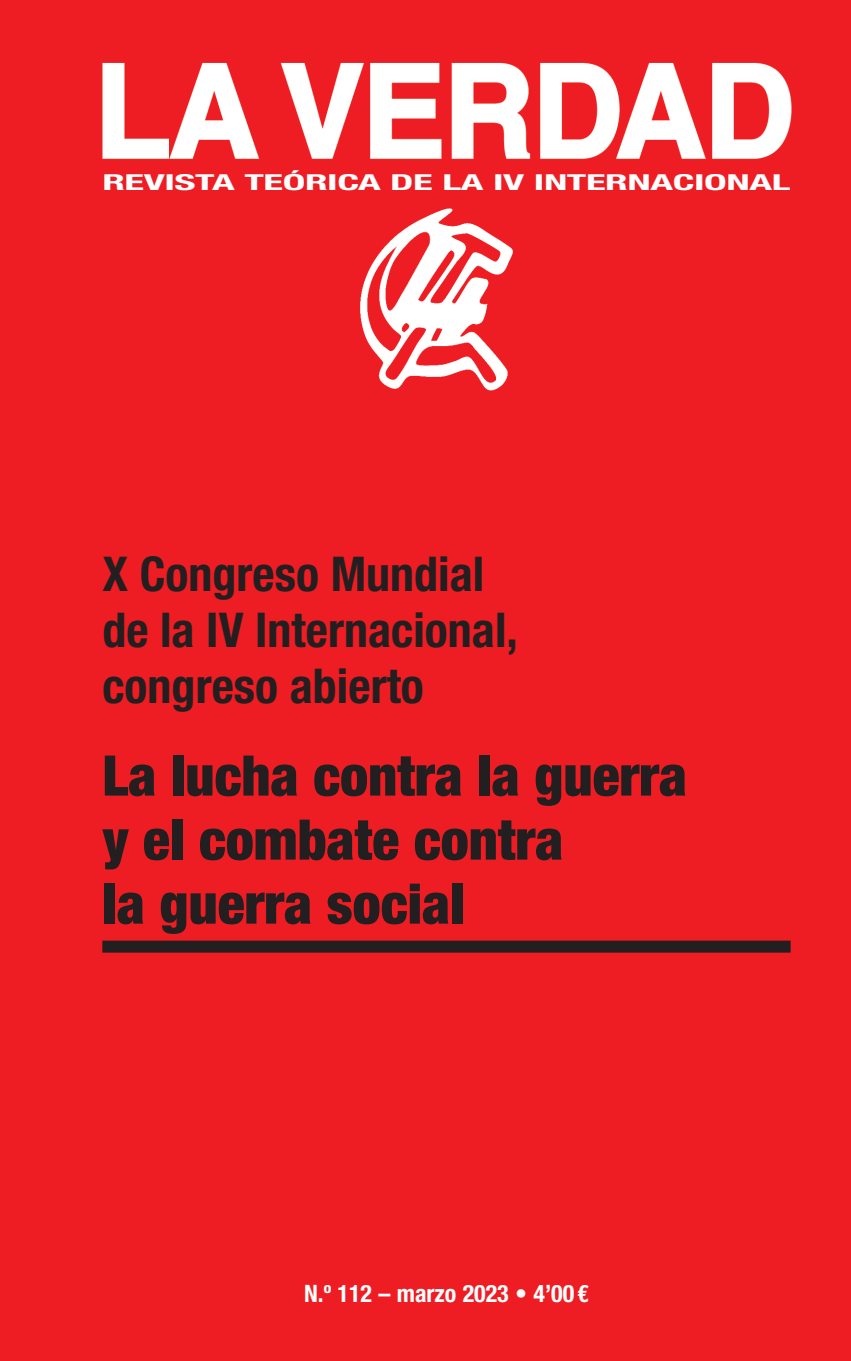
<style>
.page{position:relative;width:851px;height:1361px;background:#fff}
.page>*{position:absolute;margin:0;border:0;box-sizing:border-box;transform-origin:0 0}
.t1{font:900 condensed 56px/64px "Helvetica Neue LT Std";color:#231f20}
.t2{font:700 condensed 48px/56px "Helvetica Neue LT Std";color:#231f20}
.t3{font:700 condensed 24px "Helvetica Neue LT Std";color:#fff}
.t4{font:700 condensed 22px "Helvetica Neue LT Std";letter-spacing:-.01em;color:#fff;scale:1.85 1}
</style>
<div class="page">
<div style="left:0;top:0;width:850px;height:1361px;background:#ee1d23"></div>
<img style="left:102px;top:62px;width:690px;height:97px">
<img style="left:360px;top:208px;width:153px;height:183px">
<div style="left:102px;top:940px;width:688px;height:12px;background:#231f20"></div>
<p class="t4" style="left:102px;top:168px;width:373px">REVISTA TEÓRICA DE LA IV INTERNACIONAL</p>
<p class="t2" style="left:102px;top:545px;width:417px">X Congreso Mundial de la IV Internacional, congreso abierto</p>
<p class="t1" style="left:102px;top:743px;width:586px">La lucha contra la guerra y el combate contra<br>la guerra social</p>
<p class="t3" style="left:304px;top:1278px;width:286px">N.º 112 – marzo 2023 • 4’00 €</p>
</div>
